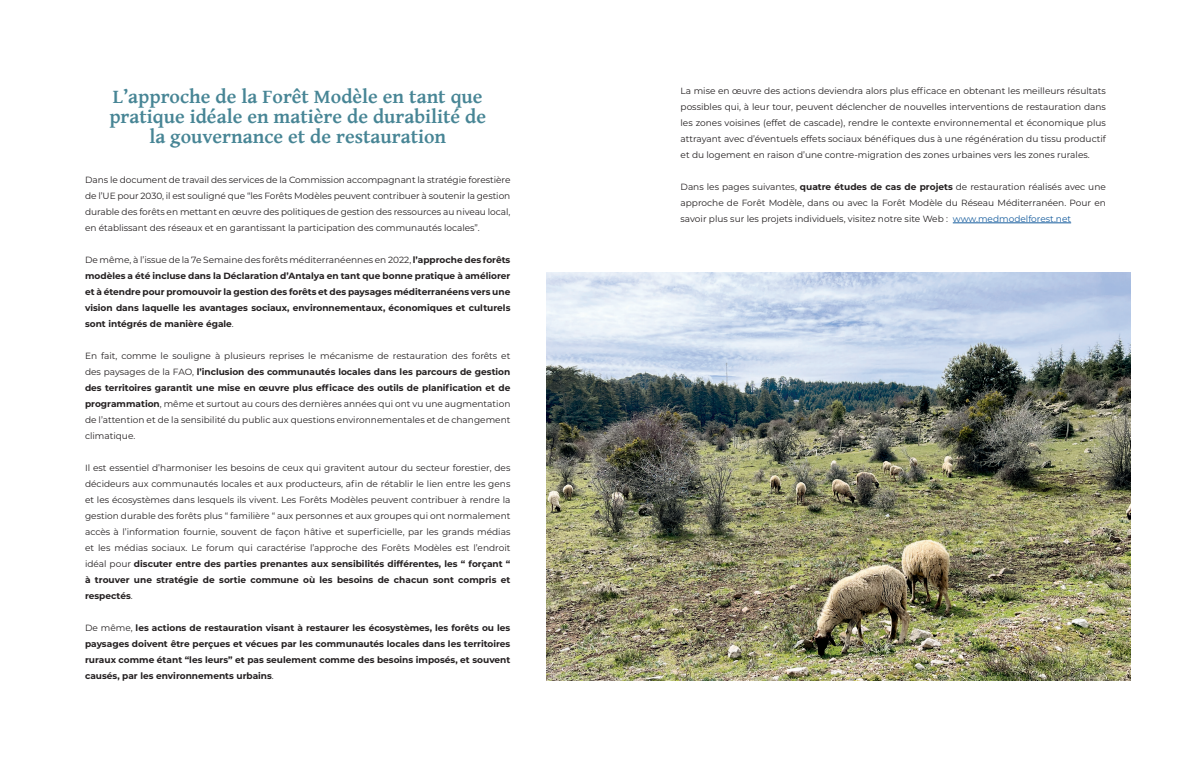
<style>
.page{position:relative;width:1191px;height:766px;background:#fff}
.page>*{position:absolute;margin:0;border:0;box-sizing:border-box;transform-origin:0 0}
.t1{font:700 20px/20px "Gentium Basic";color:#478595;text-align:center}
.t2{font:9px/16px "Montserrat";color:#231f20;text-align:justify}
.t3{font:700 9px/16px "Montserrat";color:#231f20;text-align:justify}
.s1{font-weight:400}
.s2{font-weight:700}
.s3{color:#175d9e}
</style>
<div class="page">
<hr style="left:952px;top:222px;width:119px;height:1px;background:#175d9e">
<img style="left:546px;top:272px;width:584px;height:408px">
<p class="t1" style="left:109px;top:85px;width:378px">L’approche de la Forêt Modèle en tant que pratique idéale en matière de durabilité de la gouvernance et de restauration</p>
<p class="t2" style="left:85px;top:171px;width:427px">Dans le document de travail des services de la Commission accompagnant la stratégie forestière de l’UE pour 2030, il est souligné que “les Forêts Modèles peuvent contribuer à soutenir la gestion durable des forêts en mettant en œuvre des politiques de gestion des ressources au niveau local, en établissant des réseaux et en garantissant la participation des communautés locales”.</p>
<p class="t3" style="left:85px;top:251px;width:427px"><span class="s1">De même, à l’issue de la 7e Semaine des forêts méditerranéennes en 2022,</span> l’approche des forêts modèles a été incluse dans la Déclaration d’Antalya en tant que bonne pratique à améliorer et à étendre pour promouvoir la gestion des forêts et des paysages méditerranéens vers une vision dans laquelle les avantages sociaux, environnementaux, économiques et culturels sont intégrés de manière égale<span class="s1">.</span></p>
<p class="t2" style="left:85px;top:347px;width:427px">En fait, comme le souligne à plusieurs reprises le mécanisme de restauration des forêts et des paysages de la FAO, <span class="s2">l’inclusion des communautés locales dans les parcours de gestion des territoires garantit une mise en œuvre plus efficace des outils de planification et de programmation</span>, même et surtout au cours des dernières années qui ont vu une augmentation de l’attention et de la sensibilité du public aux questions environnementales et de changement climatique.</p>
<p class="t2" style="left:85px;top:459px;width:427px">Il est essentiel d’harmoniser les besoins de ceux qui gravitent autour du secteur forestier, des décideurs aux communautés locales et aux producteurs, afin de rétablir le lien entre les gens et les écosystèmes dans lesquels ils vivent. Les Forêts Modèles peuvent contribuer à rendre la gestion durable des forêts plus “ familière “ aux personnes et aux groupes qui ont normalement accès à l’information fournie, souvent de façon hâtive et superficielle, par les grands médias et les médias sociaux. Le forum qui caractérise l’approche des Forêts Modèles est l’endroit idéal pour <span class="s2">discuter entre des parties prenantes aux sensibilités différentes, les “ forçant “ à trouver une stratégie de sortie commune où les besoins de chacun sont compris et respectés</span>.</p>
<p class="t3" style="left:85px;top:619px;width:427px"><span class="s1">De même,</span> les actions de restauration visant à restaurer les écosystèmes, les forêts ou les paysages doivent être perçues et vécues par les communautés locales dans les territoires ruraux comme étant “les leurs” et pas seulement comme des besoins imposés, et souvent causés, par les environnements urbains<span class="s1">.</span></p>
<p class="t2" style="left:680px;top:82px;width:427px">La mise en œuvre des actions deviendra alors plus efficace en obtenant les meilleurs résultats possibles qui, à leur tour, peuvent déclencher de nouvelles interventions de restauration dans les zones voisines (effet de cascade), rendre le contexte environnemental et économique plus attrayant avec d’éventuels effets sociaux bénéfiques dus à une régénération du tissu productif et du logement en raison d’une contre-migration des zones urbaines vers les zones rurales.</p>
<p class="t2" style="left:680px;top:178px;width:427px">Dans les pages suivantes, <span class="s2">quatre études de cas de projets</span> de restauration réalisés avec une approche de Forêt Modèle, dans ou avec la Forêt Modèle du Réseau Méditerranéen. Pour en savoir plus sur les projets individuels, visitez notre site Web : <span class="s3">www.medmodelforest.net</span></p>
</div>
